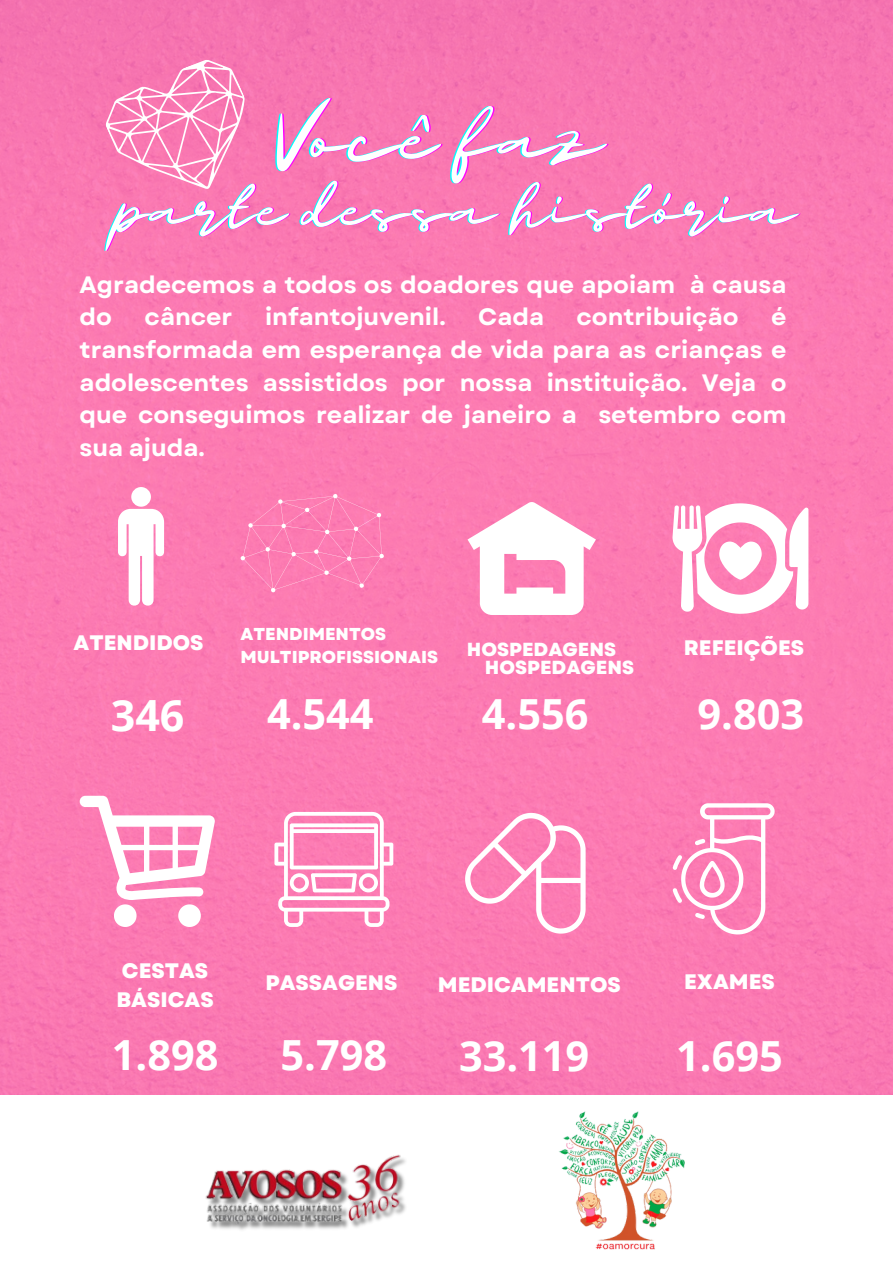
<style>
.page{position:relative;width:893px;height:1264px;background:#fff}
.page>*{position:absolute;margin:0;border:0;box-sizing:border-box;transform-origin:0 0}
.t1{font:77.4px "Majesty Yandi Designs";color:#0ff}
.t2{font:60px "Majesty Yandi Designs";color:#0ff}
.t3{font:700 43.05px "Open Sans";color:#fff}
.t4{font:700 41.55px "Open Sans";color:#fff}
.t5{font:700 23.7px/32.5px "Garet";color:#fff}
.t6{font:800 21px "Garet";color:#fff}
.t7{font:800 18.9px "Garet";color:#fff}
.t8{font:800 17.25px "Garet";color:#fff}
</style>
<div class="page">
<div style="left:0;top:0;width:892px;height:1095px;background:#fb7ab2"></div>
<div style="left:131px;top:487px;width:20px;height:19px;background:#fff;border-radius:50%"></div>
<svg style="left:118px;top:509px;width:46px;height:98px"></svg>
<svg style="left:240px;top:493px;width:144px;height:99px;background:#fc7fb4"></svg>
<svg style="left:80px;top:795px;width:134px;height:132px"></svg>
<svg style="left:274px;top:812px;width:119px;height:114px"></svg>
<svg style="left:465px;top:812px;width:120px;height:121px"></svg>
<img style="left:559px;top:1111px;width:126px;height:139px">
<svg style="left:467px;top:501px;width:128px;height:114px"></svg>
<svg style="left:672px;top:503px;width:136px;height:111px"></svg>
<svg style="left:672px;top:803px;width:102px;height:131px"></svg>
<img style="left:205px;top:1154px;width:201px;height:76px">
<svg style="left:97px;top:51px;width:175px;height:165px;background:#f984b8"></svg>
<p class="t1" style="left:274px;top:102px;width:331px">Você faz</p>
<p class="t2" style="left:117px;top:181px;width:681px">parte dessa história</p>
<p class="t5" style="left:80px;top:268px;width:708px">Agradecemos a todos os doadores que apoiam à causa do</p>
<p class="t5" style="left:145px;top:301px;width:89px">câncer</p>
<p class="t5" style="left:265px;top:301px;width:182px">infantojuvenil.</p>
<p class="t5" style="left:478px;top:301px;width:67px">Cada</p>
<p class="t5" style="left:576px;top:301px;width:163px">contribuição</p>
<p class="t5" style="left:80px;top:301px;width:708px;text-align:justify;text-indent:691px">é transformada em esperança de vida para as crianças e adolescentes assistidos por nossa instituição. Veja o que conseguimos realizar de janeiro a setembro com sua ajuda.</p>
<p class="t6" style="left:74px;top:628px;width:131px">ATENDIDOS</p>
<p class="t8" style="left:240px;top:621px;width:147px">ATENDIMENTOS</p>
<p class="t8" style="left:240px;top:645px;width:199px">MULTIPROFISSIONAIS</p>
<p class="t7" style="left:467px;top:635px;width:151px">HOSPEDAGENS</p>
<p class="t6" style="left:683px;top:632px;width:122px">REFEIÇÕES</p>
<p class="t7" style="left:485px;top:653px;width:151px">HOSPEDAGENS</p>
<p class="t3" style="left:111px;top:685px;width:75px">346</p>
<p class="t4" style="left:267px;top:684px;width:108px">4.544</p>
<p class="t4" style="left:482px;top:685px;width:108px">4.556</p>
<p class="t4" style="left:697px;top:684px;width:108px">9.803</p>
<p class="t6" style="left:122px;top:955px;width:88px">CESTAS</p>
<p class="t6" style="left:116px;top:984px;width:99px">BÁSICAS</p>
<p class="t6" style="left:265px;top:967px;width:134px">PASSAGENS</p>
<p class="t6" style="left:438px;top:969px;width:184px">MEDICAMENTOS</p>
<p class="t6" style="left:684px;top:966px;width:92px">EXAMES</p>
<p class="t4" style="left:112px;top:1025px;width:108px">1.898</p>
<p class="t4" style="left:280px;top:1025px;width:108px">5.798</p>
<p class="t4" style="left:459px;top:1026px;width:132px">33.119</p>
<p class="t4" style="left:676px;top:1026px;width:108px">1.695</p>
</div>
